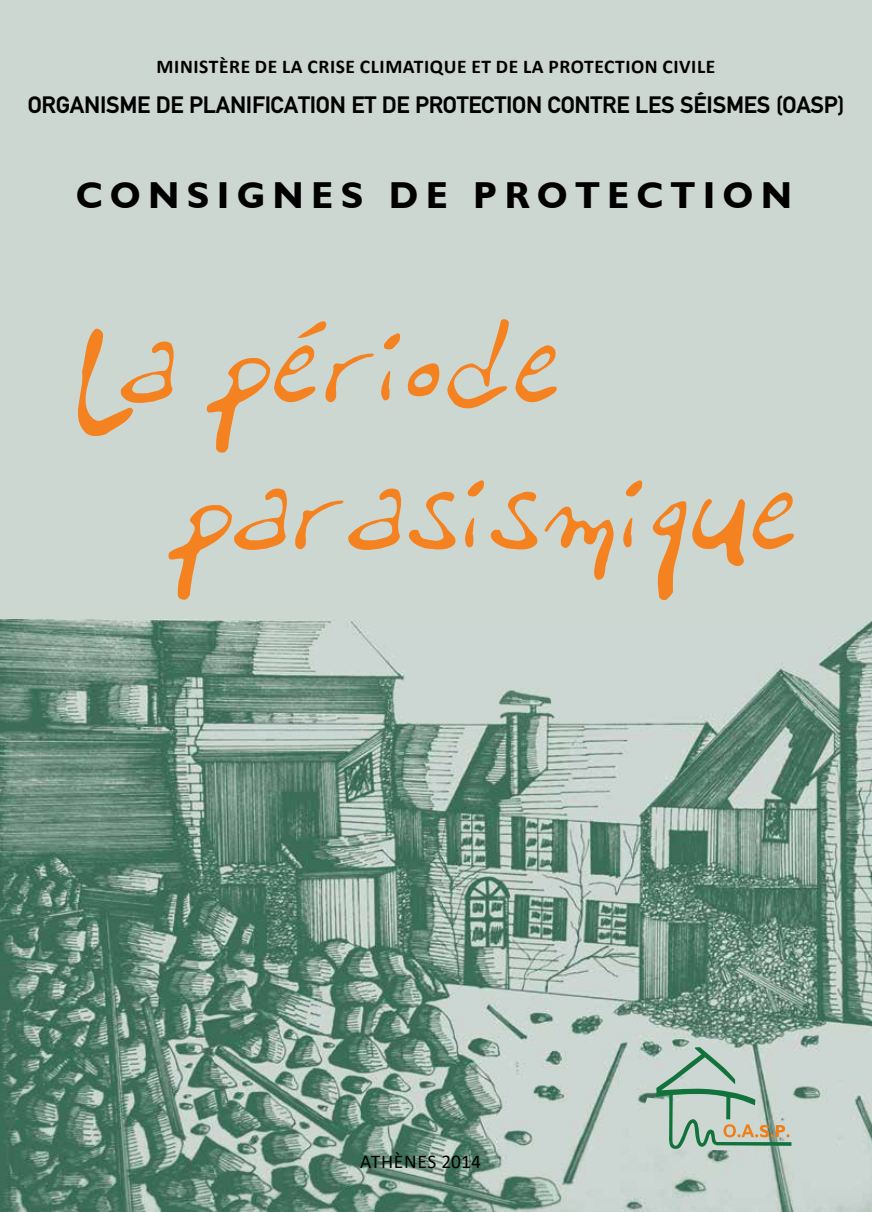
<style>
.page{position:relative;width:872px;height:1212px;background:#cdd7d1}
.page>*{position:absolute;margin:0;border:0;box-sizing:border-box;transform-origin:0 0}
.t1{font:103.5px/147px "PF Liberissima";letter-spacing:.02em;color:#f58220}
.t2{font:700 37.5px "S Jekyl Gr";letter-spacing:.21em;color:#000}
.t3{font:700 24px "PF Din Text";letter-spacing:-.01em;color:#000}
.t4{font:700 19.5px "Calibri";letter-spacing:.03em;color:#000}
.t5{font:19.5px "Calibri";letter-spacing:.03em;color:#000}
</style>
<div class="page">
<img style="left:0;top:619px;width:872px;height:593px">
<svg style="left:631px;top:1047px;width:160px;height:104px"></svg>
<p class="t4" style="left:157px;top:52px;width:560px">MINISTÈRE DE LA CRISE CLIMATIQUE ET DE LA PROTECTION CIVILE</p>
<p class="t3" style="left:28px;top:91px;width:818px">ORGANISME DE PLANIFICATION ET DE PROTECTION CONTRE LES SÉISMES (OASP)</p>
<h2 class="t2" style="left:76px;top:174px;width:717px">CONSIGNES DE PROTECTION</h2>
<h1 class="t1" style="left:174px;top:291px;width:625px;text-indent:-100px">La période parasismique</h1>
<p class="t5" style="left:360px;top:1148px;width:122px">ATHÈNES 2014</p>
</div>
